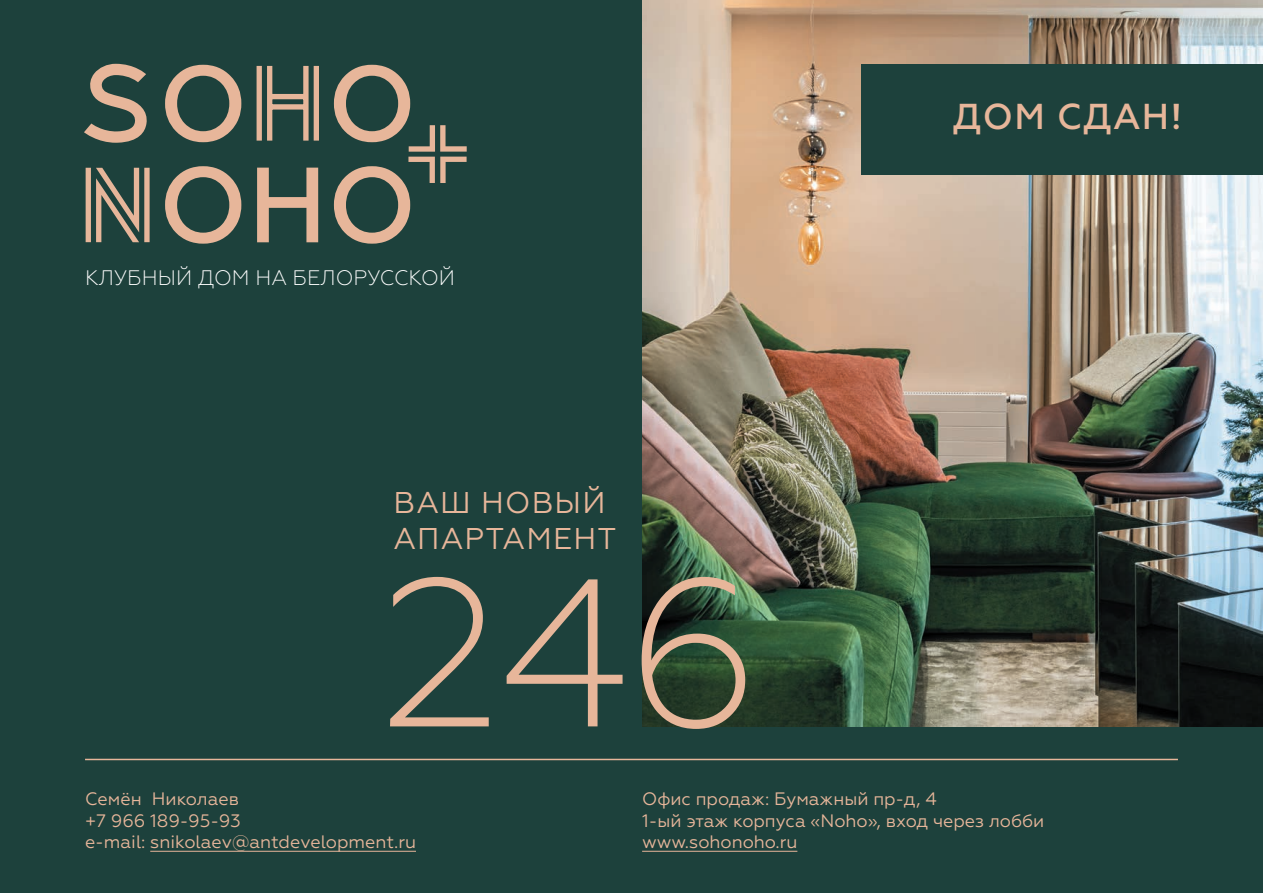
<style>
.page{position:relative;width:1263px;height:893px;background:#1d413c}
.page>*{position:absolute;margin:0;border:0;box-sizing:border-box;transform-origin:0 0}
.t1{font:300 210px "Geometria";color:#e7b69a}
.t2{font:500 36px "Geometria";letter-spacing:.04em;color:#e7b69a}
.t3{font:30px/36px "Geometria";letter-spacing:.04em;color:#e7b69a}
.t4{font:300 21px "Geometria";color:#fff}
.t5{font:18px/21.6px "Geometria";color:#e7b69a}
</style>
<div class="page">
<hr style="left:85px;top:759px;width:1093px;height:1px;background:#e7b69a">
<hr style="left:150px;top:851px;width:266px;height:1px;background:#e7b69a">
<hr style="left:642px;top:851px;width:155px;height:1px;background:#e7b69a">
<img style="left:642px;top:0;width:621px;height:726px">
<svg style="left:84px;top:64px;width:383px;height:180px"></svg>
<div style="left:861px;top:64px;width:402px;height:110px;background:#1d413c"></div>
<p class="t4" style="left:85px;top:266px;width:371px">КЛУБНЫЙ ДОМ НА БЕЛОРУССКОЙ</p>
<p class="t3" style="left:393px;top:485px;width:224px">ВАШ НОВЫЙ<br>АПАРТАМЕНТ</p>
<p class="t1" style="left:381px;top:533px;width:381px">246</p>
<p class="t2" style="left:953px;top:95px;width:230px">ДОМ СДАН!</p>
<p class="t5" style="left:85px;top:788px;width:332px">Семён Николаев<br>+7 966 189-95-93<br>e-mail: snikolaev@antdevelopment.ru</p>
<p class="t5" style="left:642px;top:788px;width:404px">Офис продаж: Бумажный пр-д, 4<br>1-ый этаж корпуса «Noho», вход через лобби www.sohonoho.ru</p>
</div>
